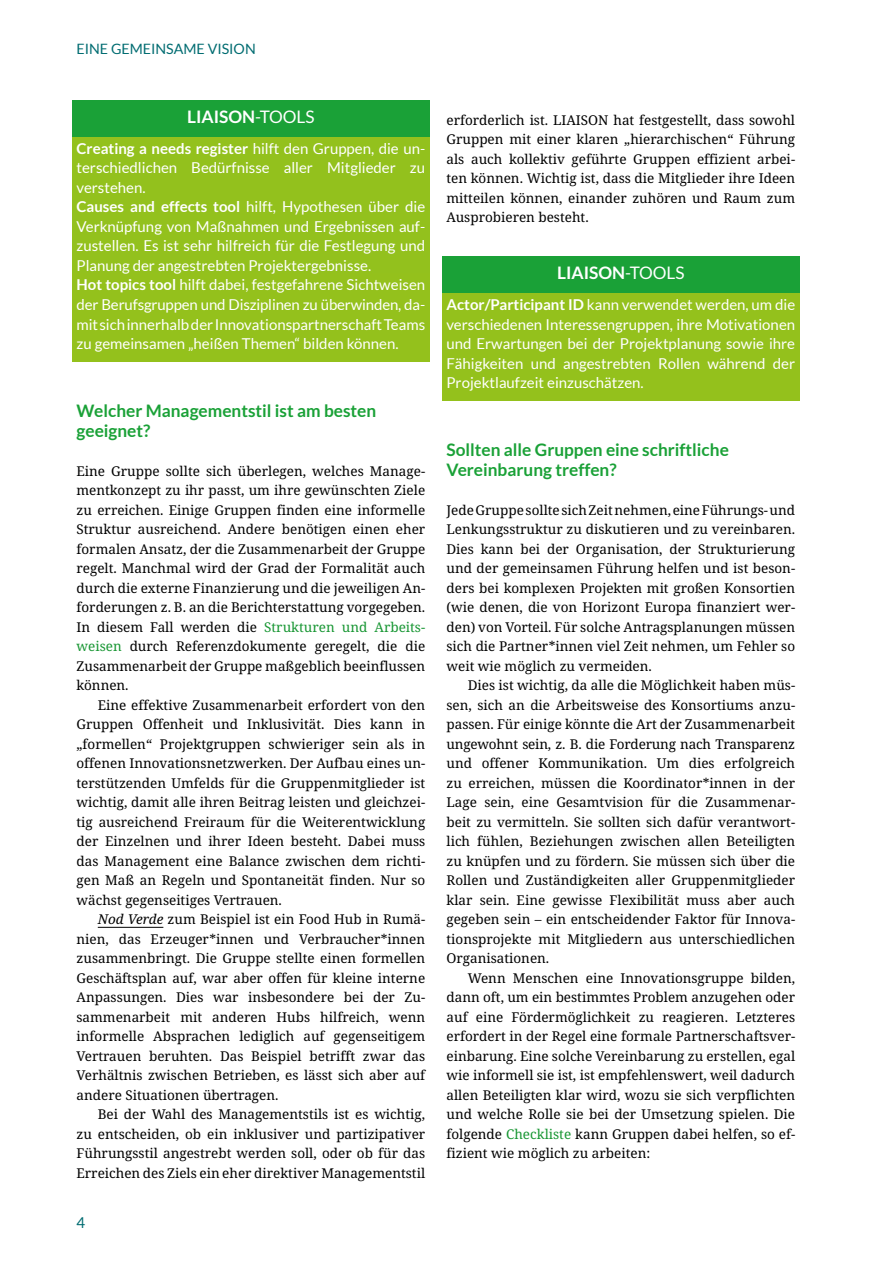
<style>
.page{position:relative;width:893px;height:1263px;background:#fff}
.page>*{position:absolute;margin:0;border:0;box-sizing:border-box;transform-origin:0 0}
.Ü3_DE{font:700 17.25px/19.5px "Lato";color:#1aa137}
.Info_Kopf_DE{font:700 17.25px "Lato";color:#fff}
.Info_DE{font:15px/19.5px "Lato";color:#fff;text-align:justify}
.Info_ohne_AS_DE{font:15px/19.5px "Lato";color:#fff;text-align:justify}
.t1{font:15px "Lato";color:#006c71}
.t2{font:14.25px "Lato";color:#006c71}
.Fließtext_Einzug_D{font:13.5px/19.5px "Noto Serif";color:#000;text-align:justify}
.Fließtext_DE{font:13.5px/19.5px "Noto Serif";color:#000;text-align:justify}
.Fließtext_Einzug_A{font:13.5px/19.5px "Noto Serif";color:#000;text-align:justify}
.s1{font-weight:400}
.s2{font-weight:700}
.s3{color:#189633}
.s4{font-style:italic}
</style>
<div class="page">
<div style="left:72px;top:100px;width:357px;height:39px;background:#1aa137"></div>
<div style="left:72px;top:137px;width:357px;height:69px;background:#93c11d"></div>
<div style="left:72px;top:196px;width:357px;height:88px;background:#93c11d"></div>
<div style="left:72px;top:274px;width:357px;height:88px;background:#94c11c"></div>
<hr style="left:98px;top:927px;width:65px;height:1px;background:#000">
<div style="left:442px;top:256px;width:357px;height:39px;background:#1aa137"></div>
<div style="left:442px;top:293px;width:357px;height:108px;background:#94c11c"></div>
<p class="t2" style="left:77px;top:41px;width:17px">Eine</p>
<p class="t2" style="left:111px;top:41px;width:41px">Gemeinsa</p>
<p class="t2" style="left:184px;top:41px;width:41px">me Vision</p>
<p class="Info_Kopf_DE" style="left:187px;top:107px;width:129px">LIAISON<span class="s1">-TOOLS</span></p>
<p class="Info_ohne_AS_DE" style="left:77px;top:139px;width:350px"><span class="s2">Creating a needs register</span> hilft den Gruppen, die un&shy;terschiedlichen Bedürfnisse aller M itglieder zu verstehen.</p>
<p class="Info_ohne_AS_DE" style="left:77px;top:197px;width:350px"><span class="s2">Causes and effects tool</span> hilft, Hypothesen über die Verknüpfung von Maßnahmen und Ergebnissen auf&shy;zustellen. Es ist sehr hilfreich für die Festlegung und Planung der angestrebten Projektergebnisse.</p>
<p class="Info_DE" style="left:77px;top:275px;width:350px"><span class="s2">Hot topics tool</span> hilft dabei, festgefahrene Sichtweisen der Berufsgruppen und Disziplinen zu überwinden, da&shy;mit sich innerhalb der Innovationspartnerschaft Teams zu gemeinsamen „heißen Themen“ bilden können.</p>
<h5 class="Ü3_DE" style="left:77px;top:401px;width:301px">Welcher Managementstil ist am besten geeignet?</h5>
<p class="Fließtext_DE" style="left:77px;top:462px;width:350px">Eine Gruppe sollte sich überlegen, welches Manage&shy;mentkonzept zu ihr passt, um ihre gewünschten Ziele zu erreichen. Einige Gruppen finden eine informelle Struktur ausreichend. Andere benötigen einen eher formalen Ansatz, der die Zusammenarbeit der Gruppe regelt. Manchmal wird der Grad der Formalität auch durch die externe Finanzierung und die jeweiligen An&shy;forderungen z. B. an die Berichterstattung vorgegeben.<br>In diesem Fall werden die <span class="s3">Strukturen und Arbeits&shy;weisen</span> durch Referenzdokumente geregelt, die die Zusammenarbeit der Gruppe maßgeblich beeinflussen können.</p>
<p class="Fließtext_Einzug_D" style="left:77px;top:696px;width:350px;text-indent:21px">Eine effektive Zusammenarbeit erfordert von den Gruppen Offenheit und Inklusivität. Dies kann in „formellen“ Projektgruppen schwieriger sein als in offenen Innovationsnetzwerken. Der Aufbau eines un&shy;terstützenden Umfelds für die Gruppenmitglieder ist wichtig, damit alle ihren Beitrag leisten und gleichzei&shy;tig ausreichend Freiraum für die Weiterentwicklung der Einzelnen und ihrer Ideen besteht. Dabei muss das Management eine Balance zwischen dem richti&shy;gen Maß an Regeln und Spontaneität finden. Nur so wächst gegenseitiges Vertrauen.</p>
<p class="Fließtext_Einzug_D" style="left:77px;top:910px;width:350px;text-indent:21px"><span class="s4">Nod Verde</span> zum Beispiel ist ein Food Hub in Rumä&shy;nien, das Erzeuger*innen und Verbraucher*innen zusammenbringt. Die Gruppe stellte einen formellen Geschäftsplan auf, war aber offen für kleine interne Anpassungen. Dies war insbesondere bei der Zu&shy;sammenarbeit mit anderen Hubs hilfreich, wenn informelle Absprachen lediglich auf gegenseitigem Vertrauen beruhten. Das Beispiel betrifft zwar das Verhältnis zwischen Betrieben, es lässt sich aber auf andere Situationen übertragen.</p>
<p class="Fließtext_Einzug_A" style="left:77px;top:1105px;width:350px;text-indent:21px">Bei der Wahl des Managementstils ist es wichtig, zu entscheiden, ob ein inklusiver und partizipativer Führungsstil angestrebt werden soll, oder ob für das Erreichen des Ziels ein eher direktiver Managementstil</p>
<p class="t1" style="left:77px;top:1214px;width:10px">4</p>
<p class="Fließtext_Einzug_A" style="left:446px;top:111px;width:350px">erforderlich ist. LIAISON hat festgestellt, dass sowohl Gruppen mit einer klaren „hierarchischen“ Führung als auch kollektiv geführte Gruppen effizient arbei&shy;ten können. Wichtig ist, dass die Mitglieder ihre Ideen mitteilen können, einander zuhören und Raum zum Ausprobieren besteht.</p>
<p class="Info_Kopf_DE" style="left:557px;top:263px;width:129px">LIAISON<span class="s1">-TOOLS</span></p>
<p class="Info_DE" style="left:446px;top:295px;width:350px"><span class="s2">Actor/Participant ID</span> kann verwendet werden, um die verschiedenen Interessengruppen, ihre M otivationen und Erwartungen bei der Projektplanung sowie ihre Fähigkeiten und angestrebten Rollen während der Projektlaufzeit einzuschätzen.</p>
<h5 class="Ü3_DE" style="left:446px;top:440px;width:284px">Sollten alle Gruppen eine schriftliche<br>Vereinbarung treffen?</h5>
<p class="Fließtext_DE" style="left:446px;top:501px;width:350px">Jede Gruppe sollte sich Zeit nehmen, eine Führungs- und Lenkungsstruktur zu diskutieren und zu vereinbaren.<br>Dies kann bei der Organisation, der Strukturierung und der gemeinsamen Führung helfen und ist beson&shy;ders bei komplexen Projekten mit großen Konsortien (wie denen, die von Horizont Europa finanziert wer&shy;den) von Vorteil. Für solche Antragsplanungen müssen sich die Partner*innen viel Zeit nehmen, um Fehler so weit wie möglich zu vermeiden.</p>
<p class="Fließtext_Einzug_D" style="left:446px;top:676px;width:350px;text-indent:21px">Dies ist wichtig, da alle die Möglichkeit haben müs&shy;sen, sich an die Arbeitsweise des Konsortiums anzu&shy;passen. Für einige könnte die Art der Zusammenarbeit ungewohnt sein, z. B. die Forderung nach Transparenz und offener Kommunikation. Um dies erfolgreich zu erreichen, müssen die Koordinator*innen in der Lage sein, eine Gesamtvision für die Zusammenar&shy;beit zu vermitteln. Sie sollten sich dafür verantwort&shy;lich fühlen, Beziehungen zwischen allen Beteiligten zu knüpfen und zu fördern. Sie müssen sich über die Rollen und Zuständigkeiten aller Gruppenmitglieder klar sein. Eine gewisse Flexibilität muss aber auch gegeben sein – ein entscheidender Faktor für Innova&shy;tionsprojekte mit Mitgliedern aus unterschiedlichen Organisationen.</p>
<p class="Fließtext_Einzug_A" style="left:446px;top:969px;width:350px;text-indent:21px">Wenn Menschen eine Innovationsgruppe bilden, dann oft, um ein bestimmtes Problem anzugehen oder auf eine Fördermöglichkeit zu reagieren. Letzteres erfordert in der Regel eine formale Partnerschaftsver&shy;einbarung. Eine solche Vereinbarung zu erstellen, egal wie informell sie ist, ist empfehlenswert, weil dadurch allen Beteiligten klar wird, wozu sie sich verpflichten und welche Rolle sie bei der Umsetzung spielen. Die folgende <span class="s3">Checkliste</span> kann Gruppen dabei helfen, so ef&shy;fizient wie möglich zu arbeiten:</p>
</div>
